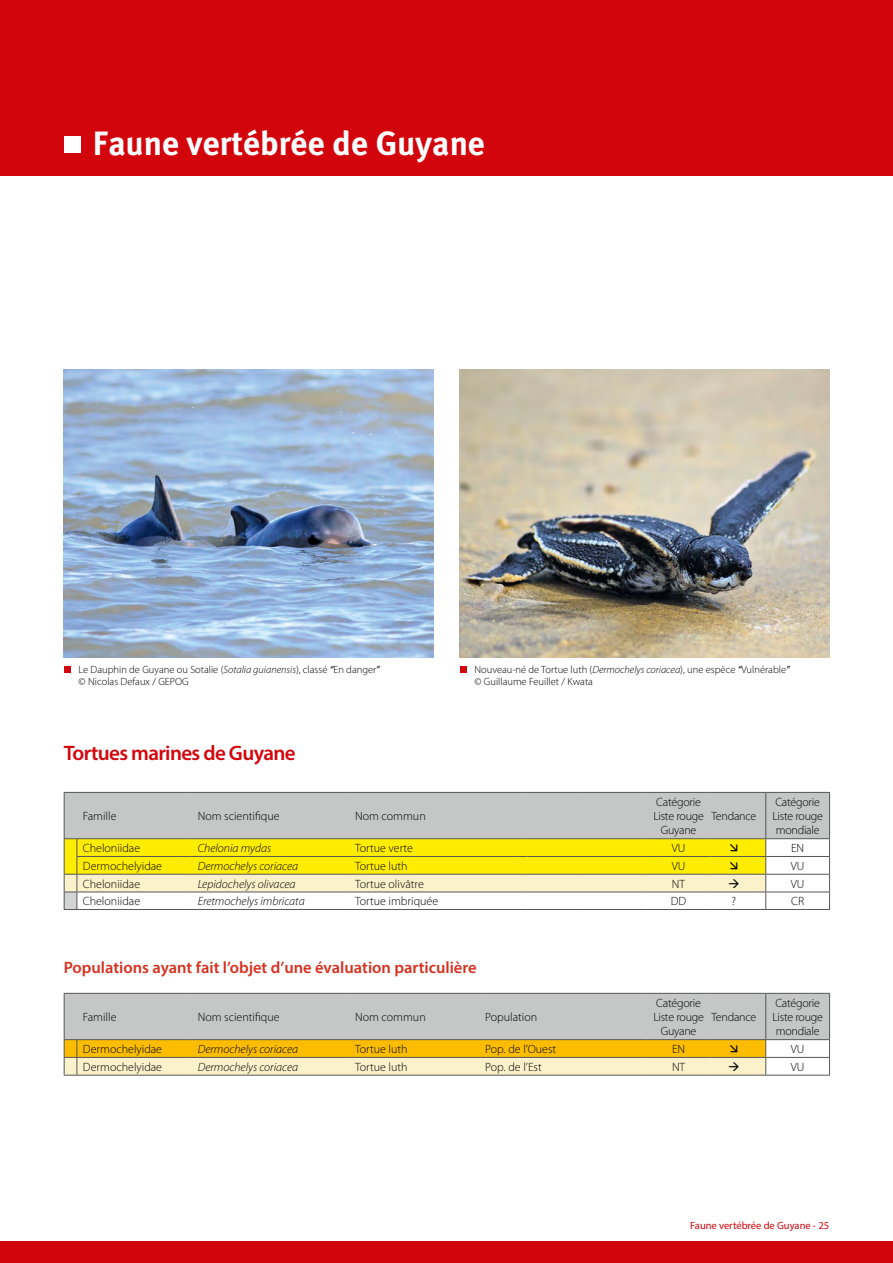
<style>
.page{position:relative;width:893px;height:1263px;background:#fff}
.page>*{position:absolute;margin:0;border:0;box-sizing:border-box;transform-origin:0 0}
.t1{font:700 33.75px "Meta Plus";color:#fff}
.t2{font:600 21px "Myriad Pro";letter-spacing:-.03em;color:#d3050c}
.t3{font:600 16.5px "Myriad Pro";color:#d7301f}
.t4{font:300 12px "Myriad Pro";color:#000}
.t5{font:300 12px/14.4px "Myriad Pro";letter-spacing:-.02em;color:#000;text-align:center}
.t6{font:italic 300 12px "Myriad Pro";color:#000}
.t7{font:300 10.5px/12px "Myriad Pro";color:#000}
.t8{font:10.5px "Myriad Pro";color:#d3050c}
.s1{font-style:italic}
.s2{font-weight:400;font-style:italic}
</style>
<div class="page">
<div style="left:0;top:0;width:893px;height:176px;background:#d3050c"></div>
<div style="left:0;top:1241px;width:893px;height:22px;background:#d3050c"></div>
<div style="left:64px;top:136px;width:16px;height:17px;background:#fff"></div>
<div style="left:64px;top:667px;width:7px;height:6px;background:#d3050c"></div>
<svg style="left:460px;top:667px;width:6px;height:6px"></svg>
<img style="left:64px;top:370px;width:370px;height:287px">
<img style="left:460px;top:370px;width:369px;height:287px">
<svg style="left:64px;top:792px;width:766px;height:118px"></svg>
<svg style="left:64px;top:993px;width:766px;height:83px;background:#d5c89e"></svg>
<h1 class="t1" style="left:92px;top:124px;width:394px">Faune vertébrée de Guyane</h1>
<p class="t7" style="left:79px;top:664px;width:303px">Le Dauphin de Guyane ou Sotalie (<span class="s1">Sotalia guianensis</span>), classé <span class="s2">“</span>En danger<span class="s2">” </span>© Nicolas Defaux / GEPOG</p>
<p class="t7" style="left:474px;top:664px;width:317px">Nouveau-né de Tortue luth (<span class="s1">Dermochelys coriacea</span>), une espèce <span class="s2">“</span>Vulnérable<span class="s2">” </span>© Guillaume Feuillet / Kwata</p>
<h2 class="t2" style="left:64px;top:739px;width:233px">Tortues marines de Guyane</h2>
<p class="t4" style="left:83px;top:809px;width:35px">Famille</p>
<p class="t4" style="left:198px;top:809px;width:83px">Nom scientifique</p>
<p class="t4" style="left:355px;top:809px;width:72px">Nom commun</p>
<p class="t5" style="left:653px;top:794px;width:52px">Catégorie<br>Liste rouge<br>Guyane</p>
<p class="t5" style="left:711px;top:809px;width:46px">Tendance</p>
<p class="t5" style="left:772px;top:794px;width:52px;text-align:left">Catégorie<br>Liste rouge mondiale</p>
<p class="t4" style="left:83px;top:841px;width:59px">Cheloniidae</p>
<p class="t6" style="left:198px;top:841px;width:75px">Chelonia mydas</p>
<p class="t4" style="left:355px;top:841px;width:60px">Tortue verte</p>
<p class="t4" style="left:672px;top:841px;width:15px">VU</p>
<p class="t4" style="left:791px;top:841px;width:15px">EN</p>
<p class="t4" style="left:83px;top:859px;width:81px">Dermochelyidae</p>
<p class="t6" style="left:198px;top:859px;width:102px">Dermochelys coriacea</p>
<p class="t4" style="left:355px;top:859px;width:54px">Tortue luth</p>
<p class="t4" style="left:672px;top:859px;width:15px">VU</p>
<p class="t4" style="left:791px;top:859px;width:15px">VU</p>
<p class="t4" style="left:83px;top:876px;width:59px">Cheloniidae</p>
<p class="t6" style="left:198px;top:876px;width:99px">Lepidochelys olivacea</p>
<p class="t4" style="left:355px;top:876px;width:70px">Tortue olivâtre</p>
<p class="t4" style="left:672px;top:876px;width:15px">NT</p>
<p class="t4" style="left:791px;top:876px;width:15px">VU</p>
<p class="t4" style="left:83px;top:894px;width:59px">Cheloniidae</p>
<p class="t6" style="left:198px;top:894px;width:108px">Eretmochelys imbricata</p>
<p class="t4" style="left:355px;top:894px;width:85px">Tortue imbriquée</p>
<p class="t4" style="left:671px;top:894px;width:17px">DD</p>
<p class="t4" style="left:732px;top:894px;width:6px">?</p>
<p class="t4" style="left:791px;top:894px;width:14px">CR</p>
<h3 class="t3" style="left:64px;top:957px;width:414px">Populations ayant fait l’objet d’une évaluation particulière</h3>
<p class="t4" style="left:83px;top:1010px;width:35px">Famille</p>
<p class="t4" style="left:198px;top:1010px;width:83px">Nom scientifique</p>
<p class="t4" style="left:355px;top:1010px;width:72px">Nom commun</p>
<p class="t4" style="left:485px;top:1010px;width:54px">Population</p>
<p class="t5" style="left:653px;top:995px;width:52px">Catégorie<br>Liste rouge<br>Guyane</p>
<p class="t5" style="left:711px;top:1010px;width:46px">Tendance</p>
<p class="t5" style="left:772px;top:995px;width:52px;text-align:left">Catégorie<br>Liste rouge mondiale</p>
<p class="t4" style="left:83px;top:1042px;width:81px">Dermochelyidae</p>
<p class="t6" style="left:198px;top:1042px;width:102px">Dermochelys coriacea</p>
<p class="t4" style="left:355px;top:1042px;width:54px">Tortue luth</p>
<p class="t4" style="left:485px;top:1042px;width:73px">Pop. de l’Ouest</p>
<p class="t4" style="left:672px;top:1042px;width:15px">EN</p>
<p class="t4" style="left:791px;top:1042px;width:15px">VU</p>
<p class="t4" style="left:83px;top:1059px;width:81px">Dermochelyidae</p>
<p class="t6" style="left:198px;top:1059px;width:102px">Dermochelys coriacea</p>
<p class="t4" style="left:355px;top:1059px;width:54px">Tortue luth</p>
<p class="t4" style="left:485px;top:1059px;width:58px">Pop. de l’Est</p>
<p class="t4" style="left:672px;top:1059px;width:15px">NT</p>
<p class="t4" style="left:791px;top:1059px;width:15px">VU</p>
<p class="t8" style="left:690px;top:1219px;width:140px">Faune vertébrée de Guyane - 25</p>
</div>
